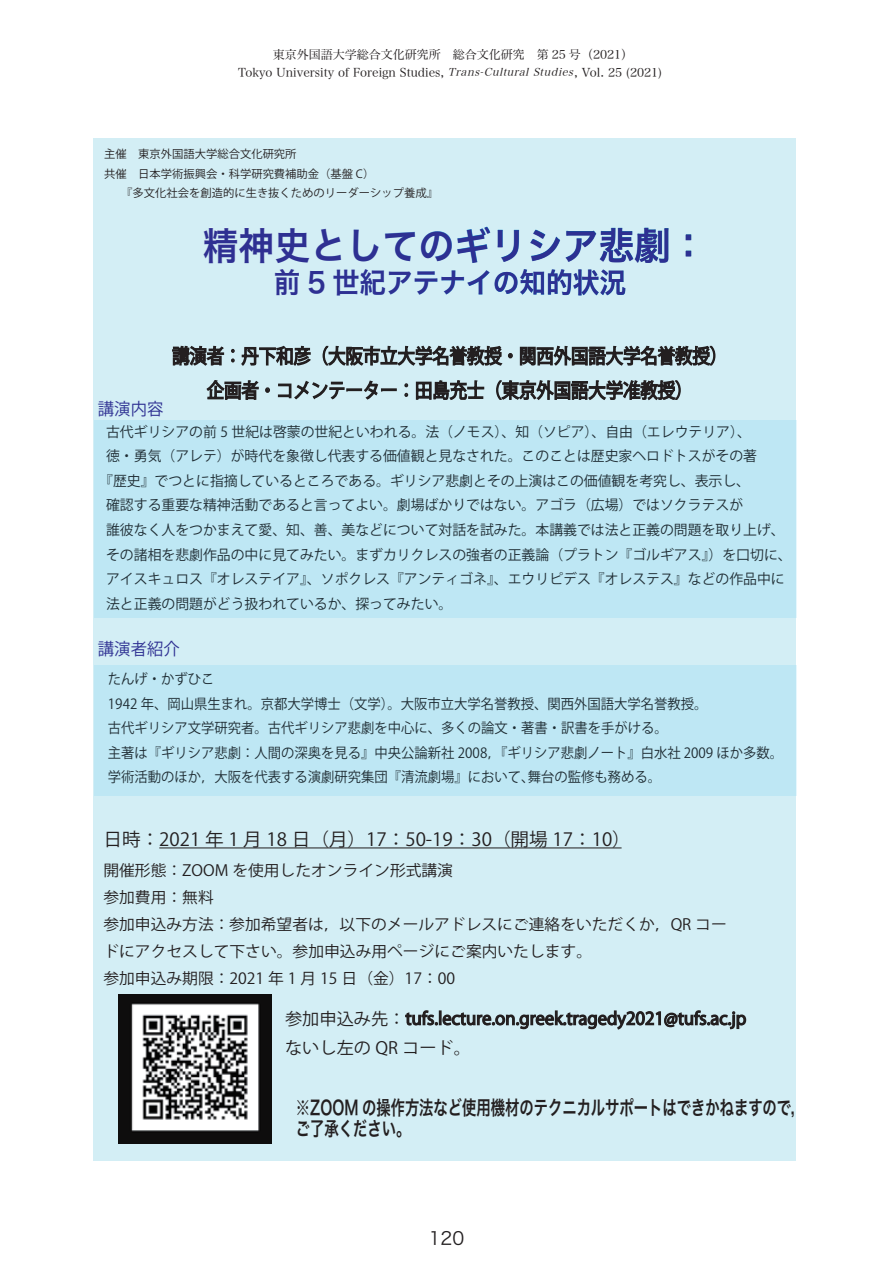
<style>
.page{position:relative;width:893px;height:1263px;background:#fff}
.page>*{position:absolute;margin:0;border:0;box-sizing:border-box;transform-origin:0 0}
.t1{font:37.95px "Hira Kaku Pro W6";color:#2e3092;scale:.95 1}
.t2{font:28.05px "Hira Kaku Pro W6";color:#2e3092;scale:.95 1}
.t3{font:19.65px/21px "Hira Kaku Pro W6";color:#231f20;scale:.73 1}
.t4{font:18.3px "Koz Go Pr 6 N";color:#231f20}
.t5{font:18px "Hira Kaku Pro W3";color:#231f20}
.t6{font:16.8px "Koz Go Pr 6 N";color:#231f20}
.t7{font:16.8px "Koz Go Pr 6 N";color:#2e3092}
.t8{font:15.45px/27px "Koz Go Pr 6 N";color:#231f20}
.t9{font:14.1px "Koz Go Pr 6 N";color:#231f20}
.t10{font:14.1px/24.6px "Koz Go Pr 6 N";color:#231f20;scale:.95 1}
.t11{font:12px/18px "Hira Min Pro W3";color:#231f20;text-align:center}
.t12{font:11.25px/19.6px "Koz Go Pr 6 N";color:#231f20}
.s1{font-style:italic;font-size:10.65px}
</style>
<div class="page">
<div style="left:93px;top:139px;width:703px;height:1022px;background:#d3eef5"></div>
<svg style="left:405px;top:1010px;width:342px;height:20px"></svg>
<img style="left:119px;top:995px;width:152px;height:148px">
<svg style="left:172px;top:345px;width:544px;height:56px"></svg>
<svg style="left:204px;top:228px;width:105px;height:35px"></svg>
<svg style="left:316px;top:228px;width:25px;height:32px"></svg>
<svg style="left:354px;top:229px;width:24px;height:32px"></svg>
<svg style="left:385px;top:232px;width:30px;height:29px"></svg>
<svg style="left:421px;top:227px;width:69px;height:36px"></svg>
<svg style="left:498px;top:230px;width:21px;height:32px"></svg>
<svg style="left:530px;top:230px;width:30px;height:31px"></svg>
<svg style="left:566px;top:228px;width:102px;height:35px"></svg>
<svg style="left:686px;top:234px;width:5px;height:22px"></svg>
<svg style="left:285px;top:270px;width:14px;height:25px"></svg>
<svg style="left:309px;top:271px;width:15px;height:23px"></svg>
<svg style="left:334px;top:269px;width:291px;height:27px"></svg>
<hr style="left:159px;top:847px;width:463px;height:1px;background:#231f20">
<div style="left:94px;top:420px;width:703px;height:198px;background:#bee7f4"></div>
<div style="left:94px;top:665px;width:702px;height:131px;background:#bee7f4"></div>
<p class="t11" style="left:238px;top:44px;width:425px">東京外国語大学総合文化研究所　総合文化研究　第 25 号（2021）<br>Tokyo University of Foreign Studies, <span class="s1">Trans-CulturalStudies</span>, Vol. 25 (2021)</p>
<p class="t12" style="left:104px;top:144px;width:335px">主催　東京外国語大学総合文化研究所<br>共催　日本学術振興会・科学研究費補助金（基盤 C）<br>　　『多文化社会を創造的に生き抜くためのリーダーシップ養成』</p>
<h1 class="t1" style="left:202px;top:211px;width:532px">精神史としてのギリシア悲劇：</h1>
<h2 class="t2" style="left:274px;top:257px;width:373px">前 5 世紀アテナイの知的状況</h2>
<p class="t7" style="left:98px;top:399px;width:67px">講演内容</p>
<p class="t9" style="left:106px;top:424px;width:646px">古代ギリシアの前 5 世紀は啓蒙の世紀といわれる。法（ノモス）、知（ソピア）、自由（エレウテリア）、</p>
<p class="t9" style="left:106px;top:448px;width:652px">徳・勇気（アレテ）が時代を象徴し代表する価値観と見なされた。このことは歴史家ヘロドトスがその著</p>
<p class="t9" style="left:99px;top:473px;width:652px">『歴史』でつとに指摘しているところである。ギリシア悲劇とその上演はこの価値観を考究し、表示し、</p>
<p class="t9" style="left:106px;top:497px;width:639px">確認する重要な精神活動であると言ってよい。劇場ばかりではない。アゴラ（広場）ではソクラテスが</p>
<p class="t9" style="left:106px;top:522px;width:680px">誰彼なく人をつかまえて愛、知、善、美などについて対話を試みた。本講義では法と正義の問題を取り上げ、</p>
<p class="t9" style="left:106px;top:546px;width:687px">その諸相を悲劇作品の中に見てみたい。まずカリクレスの強者の正義論（プラトン『ゴルギアス』）を口切に、</p>
<p class="t9" style="left:106px;top:571px;width:680px">アイスキュロス『オレステイア』、ソポクレス『アンティゴネ』、エウリピデス『オレステス』などの作品中に</p>
<p class="t9" style="left:106px;top:595px;width:348px">法と正義の問題がどう扱われているか、探ってみたい。</p>
<p class="t7" style="left:98px;top:639px;width:83px">講演者紹介</p>
<p class="t10" style="left:108px;top:667px;width:712px">たんげ・かずひこ<br>1942 年、岡山県生まれ。京都大学博士（文学）。大阪市立大学名誉教授、関西外国語大学名誉教授。<br>古代ギリシア文学研究者。古代ギリシア悲劇を中心に、多くの論文・著書・訳書を手がける。<br>主著は『ギリシア悲劇：人間の深奥を見る』中央公論新社 2008，『ギリシア悲劇ノート』白水社 2009 ほか多数。学術活動のほか，大阪を代表する演劇研究集団『清流劇場』において､舞台の監修も務める。</p>
<p class="t4" style="left:103px;top:829px;width:529px">日時：2021 年 1 月 18 日（月）17：50-19：30（開場 17：10）</p>
<p class="t8" style="left:103px;top:857px;width:625px">開催形態：ZOOM を使用したオンライン形式講演<br>参加費用：無料<br>参加申込み方法： 参加希望者は，以下のメールアドレスにご連絡をいただくか，QR コードにアクセスして下さい。参加申込み用ページにご案内いたします。<br>参加申込み期限：2021 年 1 月 15 日（金）17：00</p>
<p class="t6" style="left:285px;top:1038px;width:187px">ないし左の QR コード。</p>
<h3 class="t3" style="left:296px;top:1096px;width:699px">※ZOOM の操作方法など使用機材のテクニカルサポートはできかねますので，ご了承ください。</h3>
<p class="t5" style="left:429px;top:1222px;width:37px">120</p>
</div>
